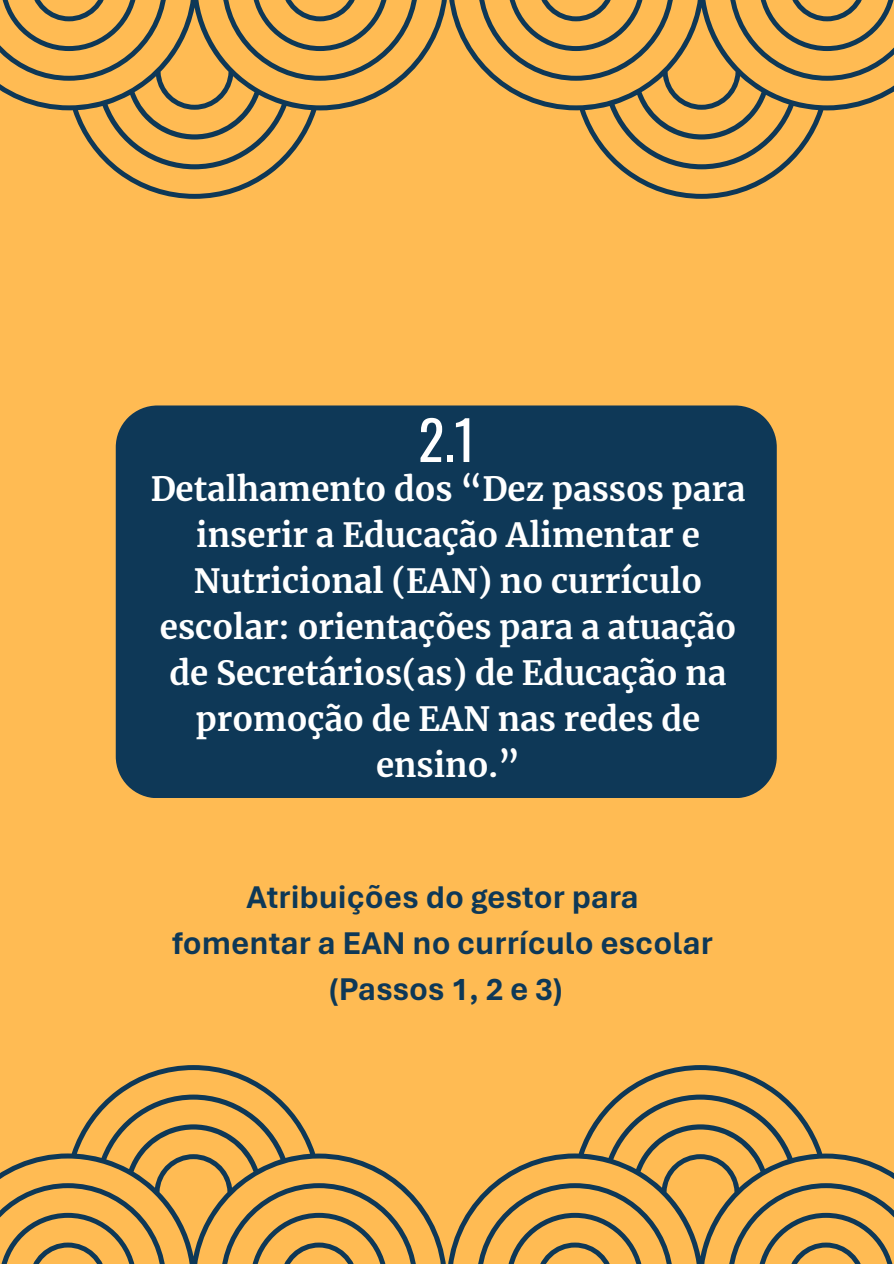
<style>
.page{position:relative;width:894px;height:1264px;background:#fff}
.page>*{position:absolute;margin:0;border:0;box-sizing:border-box;transform-origin:0 0}
.t1{font:54px "Oswald";color:#fff}
.t2{font:700 33px/46px "Merriweather";color:#fff;text-align:center}
.t3{font:700 33px/46.2px "Aptos";color:#0e3857;text-align:center}
</style>
<div class="page">
<div style="left:0;top:0;width:893px;height:1263px;background:#ffbb53"></div>
<svg style="left:0;top:1065px;width:446px;height:198px"></svg>
<svg style="left:448px;top:1065px;width:445px;height:198px"></svg>
<svg style="left:449px;top:0;width:444px;height:199px"></svg>
<svg style="left:0;top:0;width:447px;height:199px"></svg>
<div style="left:116px;top:405px;width:660px;height:393px;background:#0e3857"></div>
<h1 class="t1" style="left:418px;top:397px;width:59px">2.1</h1>
<p class="t2" style="left:150px;top:466px;width:596px">Detalhamento dos “Dez passos para inserir a Educação Alimentar e<br>Nutricional (EAN) no currículo escolar: orientações para a atuação de Secretários(as) de Educação na promoção de EAN nas redes de ensino.”</p>
<p class="t3" style="left:172px;top:873px;width:542px">Atribuições do gestor para<br>fomentar a EAN no currículo escolar (Passos 1, 2 e 3)</p>
</div>
